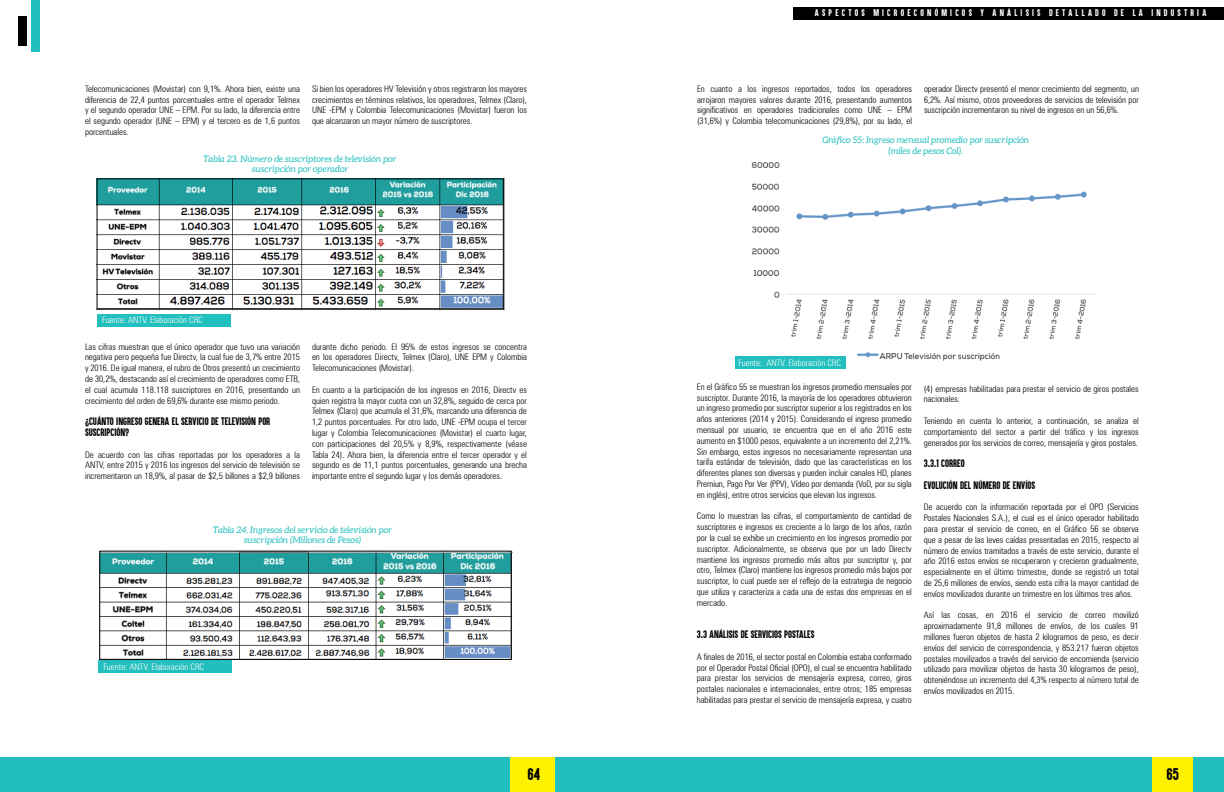
<style>
.page{position:relative;width:1224px;height:792px;background:#fff}
.page>*{position:absolute;margin:0;border:0;box-sizing:border-box;transform-origin:0 0}
.t1{font:14px "Aku&Kamu";color:#000}
.t2{font:300 condensed 9px/10.8px "Zurich BT";color:#000;text-align:justify}
.t3{font:italic 9px/10.8px "Aleo";color:#21bfbd;text-align:center}
.t4{font:9px/10.8px "Aku&Kamu";color:#000}
.t5{font:300 condensed 9px "Zurich BT";color:#fff}
.t6{font:8px "Aku&Kamu";letter-spacing:.4em;color:#fff}
</style>
<div class="page">
<div style="left:0;top:757px;width:1224px;height:35px;background:#21bfbd"></div>
<div style="left:32px;top:0;width:8px;height:51px;background:#21bfbd"></div>
<div style="left:18px;top:16px;width:8px;height:30px;background:#000"></div>
<div style="left:510px;top:757px;width:45px;height:35px;background:#fff200"></div>
<div style="left:1152px;top:757px;width:41px;height:35px;background:#fff200"></div>
<img style="left:97px;top:181px;width:407px;height:130px">
<div style="left:97px;top:314px;width:134px;height:12px;background:#21bfbd"></div>
<div style="left:98px;top:661px;width:134px;height:12px;background:#21bfbd"></div>
<img style="left:101px;top:551px;width:412px;height:109px">
<img style="left:748px;top:162px;width:348px;height:199px">
<div style="left:736px;top:357px;width:110px;height:12px;background:#21bfbd"></div>
<div style="left:794px;top:7px;width:430px;height:12px;background:#000"></div>
<div style="left:97px;top:179px;width:407px;height:130px;border:1px solid #000"></div>
<div style="left:99px;top:551px;width:412px;height:109px;border:1px solid #000"></div>
<p class="t2" style="left:85px;top:83px;width:216px">Telecomunicaciones (Movistar) con 9,1%. Ahora bien, existe una diferencia de 22,4 puntos porcentuales entre el operador Telmex y el segundo operador UNE – EPM. Por su lado, la diferencia entre el segundo operador (UNE – EPM) y el tercero es de 1,6 puntos porcentuales.</p>
<p class="t2" style="left:312px;top:83px;width:216px">Si bien los operadores HV Televisión y otros registraron los mayores crecimientos en términos relativos, los operadores, Telmex (Claro), UNE -EPM y Colombia Telecomunicaciones (Movistar) fueron los que alcanzaron un mayor número de suscriptores.</p>
<p class="t3" style="left:204px;top:153px;width:194px">Tabla 23. Número de suscriptores de televisión por suscripción por operador</p>
<p class="t5" style="left:102px;top:314px;width:102px">Fuente: ANTV. Elaboración CRC</p>
<p class="t2" style="left:85px;top:341px;width:216px">Las cifras muestran que el único operador que tuvo una variación negativa pero pequeña fue Directv, la cual fue de 3,7% entre 2015 y 2016. De igual manera, el rubro de Otros presentó un crecimiento de 30,2%, destacando así el crecimiento de operadores como ETB, el cual acumula 118.118 suscriptores en 2016, presentando un crecimiento del orden de 69,6% durante ese mismo periodo.</p>
<p class="t4" style="left:85px;top:416px;width:187px">¿CUÁNTO INGRESO GENERA EL SERVICIO DE TELEVISIÓN POR<br>SUSCRIPCIÓN?</p>
<p class="t2" style="left:85px;top:449px;width:216px">De acuerdo con las cifras reportadas por los operadores a la ANTV, entre 2015 y 2016 los ingresos del servicio de televisión se incrementaron un 18,9%, al pasar de $2,5 billones a $2,9 billones</p>
<p class="t2" style="left:312px;top:341px;width:216px">durante dicho periodo. El 95% de estos ingresos se concentra en los operadores Directv, Telmex (Claro), UNE EPM y Colombia Telecomunicaciones (Movistar).</p>
<p class="t2" style="left:312px;top:384px;width:216px">En cuanto a la participación de los ingresos en 2016, Directv es quien registra la mayor cuota con un 32,8%, seguido de cerca por Telmex (Claro) que acumula el 31,6%, marcando una diferencia de 1,2 puntos porcentuales. Por otro lado, UNE -EPM ocupa el tercer lugar y Colombia Telecomunicaciones (Movistar) el cuarto lugar, con participaciones del 20,5% y 8,9%, respectivamente (véase Tabla 24). Ahora bien, la diferencia entre el tercer operador y el segundo es de 11,1 puntos porcentuales, generando una brecha importante entre el segundo lugar y los demás operadores.</p>
<p class="t3" style="left:213px;top:524px;width:180px">Tabla 24. Ingresos del servicio de televisión por suscripción (Millones de Pesos)</p>
<p class="t5" style="left:104px;top:661px;width:102px">Fuente: ANTV. Elaboración CRC</p>
<p class="t6" style="left:815px;top:7px;width:393px">ASPECTOS MICROECONÓMICOS Y ANÁLISIS DETALLADO DE LA INDUSTRIA</p>
<p class="t2" style="left:697px;top:83px;width:216px">En cuanto a los ingresos reportados, todos los operadores arrojaron mayores valores durante 2016, presentando aumentos significativos en operadores tradicionales como UNE – EPM (31,6%) y Colombia telecomunicaciones (29,8%), por su lado, el</p>
<p class="t2" style="left:924px;top:83px;width:216px">operador Directv presentó el menor crecimiento del segmento, un 6,2%. Así mismo, otros proveedores de servicios de televisión por suscripción incrementaron su nivel de ingresos en un 56,6%.</p>
<p class="t3" style="left:823px;top:134px;width:208px">Gráfico 55: Ingreso mensual promedio por suscripción (miles de pesos Col).</p>
<p class="t5" style="left:738px;top:357px;width:104px">Fuente: ANTV. Elaboración CRC</p>
<p class="t2" style="left:697px;top:381px;width:216px">En el Gráfico 55 se muestran los ingresos promedio mensuales por suscriptor. Durante 2016, la mayoría de los operadores obtuvieron un ingreso promedio por suscriptor superior a los registrados en los años anteriores (2014 y 2015). Considerando el ingreso promedio mensual por usuario, se encuentra que en el año 2016 este aumento en $1000 pesos, equivalente a un incremento del 2,21%.<br>Sin embargo, estos ingresos no necesariamente representan una tarifa estándar de televisión, dado que las características en los diferentes planes son diversas y pueden incluir canales HD, planes Premiun, Pago Por Ver (PPV), Vídeo por demanda (VoD, por su sigla en inglés), entre otros servicios que elevan los ingresos.</p>
<p class="t2" style="left:697px;top:511px;width:216px">Como lo muestran las cifras, el comportamiento de cantidad de suscriptores e ingresos es creciente a lo largo de los años, razón por la cual se exhibe un crecimiento en los ingresos promedio por suscriptor. Adicionalmente, se observa que por un lado Directv mantiene los ingresos promedio más altos por suscriptor y, por otro, Telmex (Claro) mantiene los ingresos promedio más bajos por suscriptor, lo cual puede ser el reflejo de la estrategia de negocio que utiliza y caracteriza a cada una de estas dos empresas en el mercado.</p>
<p class="t4" style="left:697px;top:629px;width:119px">3.3 ANÁLISIS DE SERVICIOS POSTALES</p>
<p class="t2" style="left:697px;top:651px;width:216px">A finales de 2016, el sector postal en Colombia estaba conformado por el Operador Postal Oficial (OPO), el cual se encuentra habilitado para prestar los servicios de mensajería expresa, correo, giros postales nacionales e internacionales, entre otros; 185 empresas habilitadas para prestar el servicio de mensajería expresa, y cuatro</p>
<p class="t2" style="left:924px;top:383px;width:216px">(4) empresas habilitadas para prestar el servicio de giros postales nacionales.</p>
<p class="t2" style="left:924px;top:415px;width:216px">Teniendo en cuenta lo anterior, a continuación, se analiza el comportamiento del sector a partir del tráfico y los ingresos generados por los servicios de correo, mensajería y giros postales.</p>
<p class="t4" style="left:924px;top:458px;width:42px">3.3.1 CORREO</p>
<p class="t4" style="left:924px;top:480px;width:113px">EVOLUCIÓN DEL NÚMERO DE ENVÍOS</p>
<p class="t2" style="left:924px;top:502px;width:216px">De acuerdo con la información reportada por el OPO (Servicios Postales Nacionales S.A.), el cual es el único operador habilitado para prestar el servicio de correo, en el Gráfico 56 se observa que a pesar de las leves caídas presentadas en 2015, respecto al número de envíos tramitados a través de este servicio, durante el año 2016 estos envíos se recuperaron y crecieron gradualmente, especialmente en el último trimestre, donde se registró un total de 25,6 millones de envíos, siendo esta cifra la mayor cantidad de envíos movilizados durante un trimestre en los últimos tres años.</p>
<p class="t2" style="left:924px;top:610px;width:216px">Así las cosas, en 2016 el servicio de correo movilizó aproximadamente 91,8 millones de envíos, de los cuales 91 millones fueron objetos de hasta 2 kilogramos de peso, es decir envíos del servicio de correspondencia, y 853.217 fueron objetos postales movilizados a través del servicio de encomienda (servicio utilizado para movilizar objetos de hasta 30 kilogramos de peso), obteniéndose un incremento del 4,3% respecto al número total de envíos movilizados en 2015.</p>
<h1 class="t1" style="left:528px;top:765px;width:14px">64</h1>
<h1 class="t1" style="left:1166px;top:765px;width:14px">65</h1>
</div>
